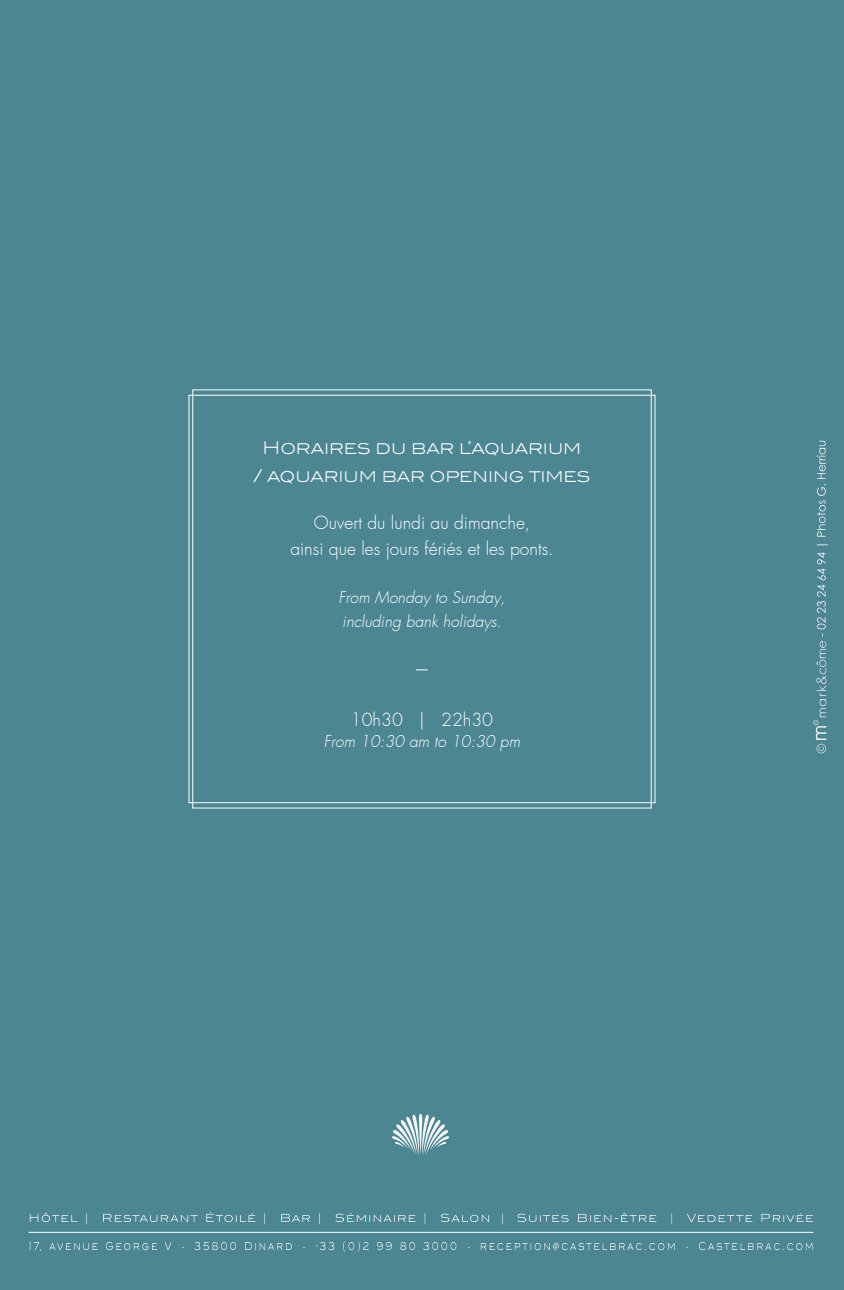
<style>
.page{position:relative;width:844px;height:1290px;background:#fff}
.page>*{position:absolute;margin:0;border:0;box-sizing:border-box;transform-origin:0 0}
.t1{font:300 17.5px/25.9px "Futura Std";color:#fff;text-align:center}
.t2{font:300 17.5px/28px "Blair ITC";color:#fff;text-align:center}
.t3{font:italic 300 15.75px/23.8px "Futura Std";color:#fff}
.t4{font:300 15.75px "Blair ITC";color:#fff}
</style>
<div class="page">
<div style="left:0;top:0;width:843px;height:1290px;background:#4b8692"></div>
<svg style="left:392px;top:1114px;width:57px;height:41px"></svg>
<svg style="left:30px;top:1212px;width:782px;height:12px"></svg>
<svg style="left:29px;top:1241px;width:783px;height:10px"></svg>
<hr style="left:29px;top:1232px;width:784px;height:1px;background:#fff">
<svg style="left:813px;top:441px;width:14px;height:312px"></svg>
<p class="t2" style="left:253px;top:434px;width:338px">Horaires du bar l’aquarium<br>/ aquarium bar opening times</p>
<p class="t1" style="left:290px;top:510px;width:265px">Ouvert du lundi au dimanche,<br>ainsi que les jours fériés et les ponts.</p>
<p class="t3" style="left:338px;top:586px;width:168px">From Monday to Sunday, including bank holidays.</p>
<p class="t4" style="left:415px;top:660px;width:15px">—</p>
<p class="t1" style="left:351px;top:707px;width:144px">10h30 | 22h30</p>
<p class="t3" style="left:324px;top:729px;width:198px">From 10:30 am to 10:30 pm</p>
</div>
